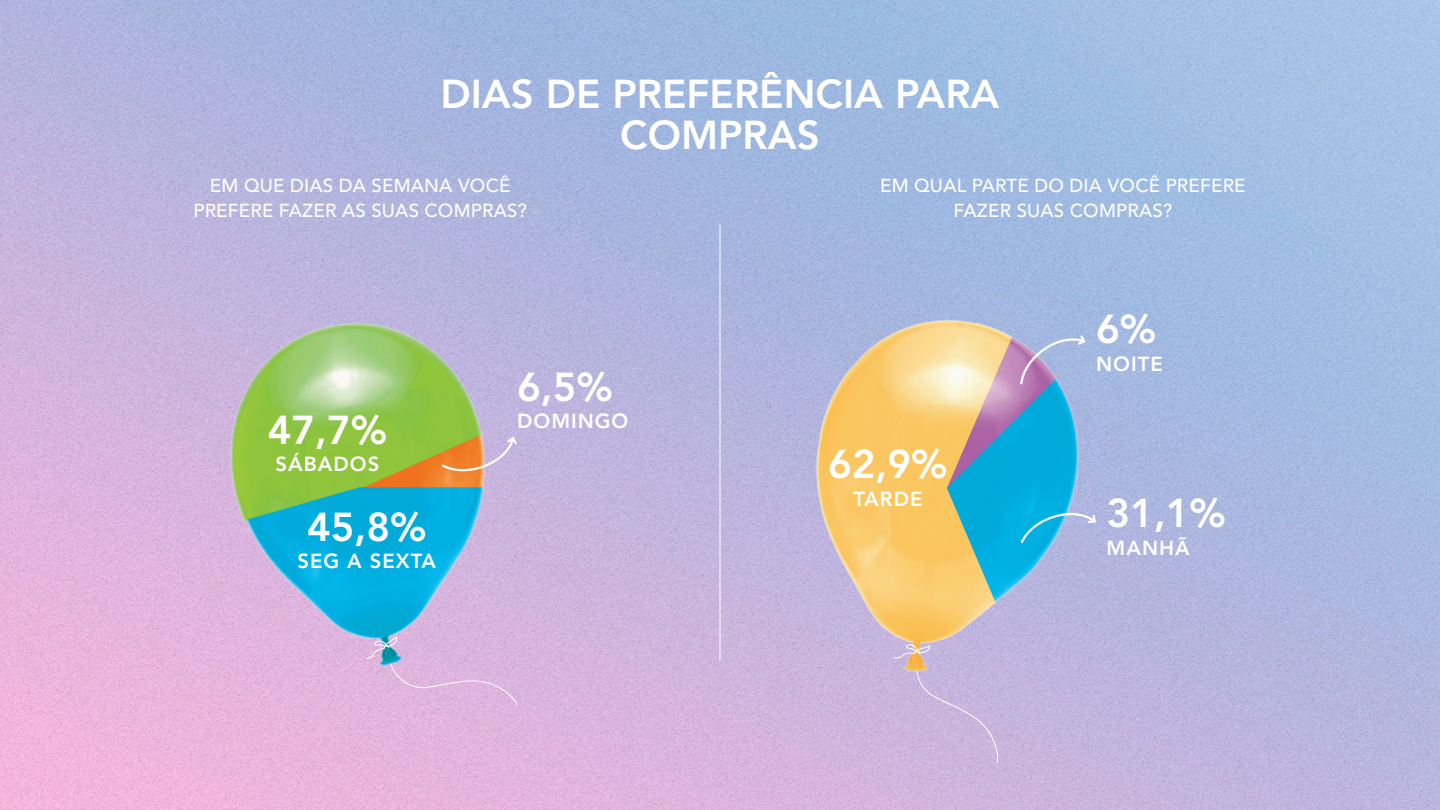
<style>
.page{position:relative;width:1440px;height:810px;background:#fff}
.page>*{position:absolute;margin:0;border:0;box-sizing:border-box;transform-origin:0 0}
.t1{font:800 40.05px "Avenir LT Std";color:#fff}
.t2{font:800 20.25px "Avenir LT Std";letter-spacing:.05em;color:#fff}
.t3{font:500 18.67px "Avenir LT Std";letter-spacing:.01em;color:#fff}
</style>
<div class="page">
<img style="left:0;top:0;width:1440px;height:810px">
<img style="left:1024px;top:310px;width:62px;height:22px">
<img style="left:728px;top:294px;width:296px;height:414px">
<img style="left:947px;top:351px;width:181px;height:316px">
<img style="left:522px;top:415px;width:12px;height:72px">
<img style="left:160px;top:282px;width:362px;height:260px">
<img style="left:179px;top:487px;width:369px;height:207px">
<hr style="left:720px;top:225px;width:1px;height:436px;background:#fff">
<svg style="left:366px;top:636px;width:151px;height:69px;background:#d6b5dc"></svg>
<svg style="left:894px;top:644px;width:105px;height:119px;background:#cab6da"></svg>
<svg style="left:439px;top:435px;width:80px;height:43px;background:#d4a685"></svg>
<svg style="left:1019px;top:332px;width:68px;height:55px;background:#acabd5"></svg>
<svg style="left:1019px;top:505px;width:79px;height:41px;background:#61b8e2"></svg>
<p class="t1" style="left:440px;top:70px;width:561px">DIAS DE PREFERÊNCIA PARA</p>
<p class="t1" style="left:620px;top:112px;width:201px">COMPRAS</p>
<p class="t3" style="left:210px;top:175px;width:302px">EM QUE DIAS DA SEMANA VOCÊ</p>
<p class="t3" style="left:193px;top:200px;width:335px">PREFERE FAZER AS SUAS COMPRAS?</p>
<p class="t3" style="left:880px;top:175px;width:367px">EM QUAL PARTE DO DIA VOCÊ PREFERE</p>
<p class="t3" style="left:954px;top:200px;width:220px">FAZER SUAS COMPRAS?</p>
<p class="t1" style="left:517px;top:363px;width:97px">6,5%</p>
<p class="t2" style="left:517px;top:409px;width:113px">DOMINGO</p>
<p class="t1" style="left:268px;top:407px;width:121px">47,7%</p>
<p class="t2" style="left:275px;top:452px;width:105px">SÁBADOS</p>
<p class="t1" style="left:828px;top:441px;width:121px">62,9%</p>
<p class="t2" style="left:854px;top:487px;width:70px">TARDE</p>
<p class="t1" style="left:307px;top:503px;width:121px">45,8%</p>
<p class="t2" style="left:298px;top:549px;width:140px">SEG A SEXTA</p>
<p class="t1" style="left:1096px;top:306px;width:62px">6%</p>
<p class="t2" style="left:1096px;top:352px;width:68px">NOITE</p>
<p class="t1" style="left:1107px;top:490px;width:121px">31,1%</p>
<p class="t2" style="left:1107px;top:536px;width:85px">MANHÃ</p>
</div>
